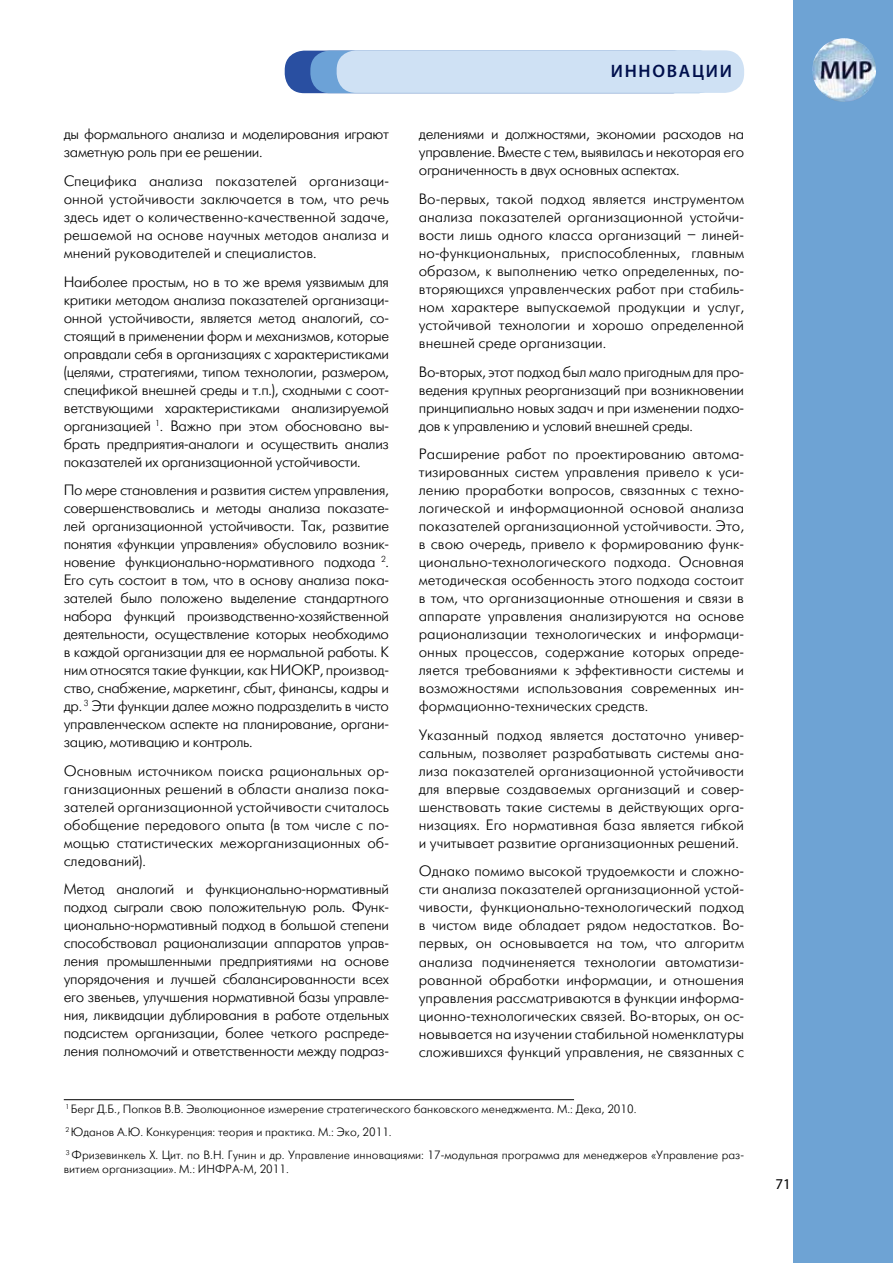
<style>
.page{position:relative;width:893px;height:1263px;background:#fff}
.page>*{position:absolute;margin:0;border:0;box-sizing:border-box;transform-origin:0 0}
.t1{font:600 18px "Myriad Pro";letter-spacing:.095em;color:#000f4c}
.t2{font:15px/18px "Futuris Light C";letter-spacing:-.02em;color:#000;text-align:justify}
.t3{font:15px "Myriad Pro";color:#000}
.t4{font:12px/23px "Futuris Light C";color:#000}
</style>
<div class="page">
<div style="left:794px;top:0;width:99px;height:1263px;background:#6ea3d4"></div>
<img style="left:812px;top:38px;width:64px;height:64px;border-radius:32px">
<div style="left:285px;top:51px;width:407px;height:42px;background:#294fa1;border-radius:19px"></div>
<div style="left:310px;top:51px;width:408px;height:42px;background:#6ca2d7;border-radius:19px"></div>
<div style="left:337px;top:50px;width:407px;height:43px;background:#cfe1f4;border-radius:19px"></div>
<hr style="left:64px;top:1099px;width:510px;height:1px;background:#000">
<p class="t2" style="left:64px;top:125px;width:327px">ды формального анализа и моделирования играют заметную роль при ее решении.</p>
<p class="t2" style="left:64px;top:172px;width:327px">Специфика анализа показателей организаци&shy;онной устойчивости заключается в том, что речь здесь идет о количественно-качественной задаче, решаемой на основе научных методов анализа и мнений руководителей и специалистов.</p>
<p class="t2" style="left:64px;top:273px;width:327px">Наиболее простым, но в то же время уязвимым для критики методом анализа показателей организаци&shy;онной устойчивости, является метод аналогий, со&shy;стоящий в применении форм и механизмов, которые оправдали себя в организациях с характеристиками (целями, стратегиями, типом технологии, размером, спецификой внешней среды и т.п.), сходными с соот&shy;ветствующими характеристиками анализируемой организацией <sup>1</sup>. Важно при этом обосновано вы&shy;брать предприятия-аналоги и осуществить анализ показателей их организационной устойчивости.</p>
<p class="t2" style="left:64px;top:481px;width:327px">По мере становления и развития систем управления, совершенствовались и методы анализа показате&shy;лей организационной устойчивости. Так, развитие понятия «функции управления» обусловило возник&shy;новение функционально-нормативного подхода <sup>2</sup>.<br>Его суть состоит в том, что в основу анализа пока&shy;зателей было положено выделение стандартного набора функций производственно-хозяйственной деятельности, осуществление которых необходимо в каждой организации для ее нормальной работы. К ним относятся такие функции, как НИОКР, производ&shy;ство, снабжение, маркетинг, сбыт, финансы, кадры и др. <sup>3</sup> Эти функции далее можно подразделить в чисто управленческом аспекте на планирование, органи&shy;зацию, мотивацию и контроль.</p>
<p class="t2" style="left:64px;top:762px;width:327px">Основным источником поиска рациональных ор&shy;ганизационных решений в области анализа пока&shy;зателей организационной устойчивости считалось обобщение передового опыта (в том числе с по&shy;мощью статистических межорганизационных об&shy;следований).</p>
<p class="t2" style="left:64px;top:881px;width:327px">Метод аналогий и функционально-нормативный подход сыграли свою положительную роль. Функ&shy;ционально-нормативный подход в большой степени способствовал рационализации аппаратов управ&shy;ления промышленными предприятиями на основе упорядочения и лучшей сбалансированности всех его звеньев, улучшения нормативной базы управле&shy;ния, ликвидации дублирования в работе отдельных подсистем организации, более четкого распреде&shy;ления полномочий и ответственности между подраз-</p>
<p class="t1" style="left:611px;top:59px;width:122px">инновации</p>
<p class="t2" style="left:419px;top:125px;width:327px">делениями и должностями, экономии расходов на управление. Вместе с тем, выявилась и некоторая его ограниченность в двух основных аспектах.</p>
<p class="t2" style="left:419px;top:190px;width:327px">Во-первых, такой подход является инструментом анализа показателей организационной устойчи&shy;вости лишь одного класса организаций – линей&shy;но-функциональных, приспособленных, главным образом, к выполнению четко определенных, по&shy;вторяющихся управленческих работ при стабиль&shy;ном характере выпускаемой продукции и услуг, устойчивой технологии и хорошо определенной внешней среде организации.</p>
<p class="t2" style="left:419px;top:363px;width:327px">Во-вторых, этот подход был мало пригодным для про&shy;ведения крупных реорганизаций при возникновении принципиально новых задач и при изменении подхо&shy;дов к управлению и условий внешней среды.</p>
<p class="t2" style="left:419px;top:445px;width:327px">Расширение работ по проектированию автома&shy;тизированных систем управления привело к уси&shy;лению проработки вопросов, связанных с техно&shy;логической и информационной основой анализа показателей организационной устойчивости. Это, в свою очередь, привело к формированию функ&shy;ционально-технологического подхода. Основная методическая особенность этого подхода состоит в том, что организационные отношения и связи в аппарате управления анализируются на основе рационализации технологических и информаци&shy;онных процессов, содержание которых опреде&shy;ляется требованиями к эффективности системы и возможностями использования современных ин&shy;формационно-технических средств.</p>
<p class="t2" style="left:419px;top:726px;width:327px">Указанный подход является достаточно универ&shy;сальным, позволяет разрабатывать системы ана&shy;лиза показателей организационной устойчивости для впервые создаваемых организаций и совер&shy;шенствовать такие системы в действующих орга&shy;низациях. Его нормативная база является гибкой и учитывает развитие организационных решений.</p>
<p class="t2" style="left:419px;top:863px;width:327px">Однако помимо высокой трудоемкости и сложно&shy;сти анализа показателей организационной устой&shy;чивости, функционально-технологический подход в чистом виде обладает рядом недостатков. Во&shy;первых, он основывается на том, что алгоритм анализа подчиненяется технологии автоматизи&shy;рованной обработки информации, и отношения управления рассматриваются в функции информа&shy;ционно-технологических связей. Во-вторых, он ос&shy;новывается на изучении стабильной номенклатуры сложившихся функций управления, не связанных с</p>
<p class="t4" style="left:65px;top:1097px;width:680px"><sup>1</sup> Берг Д.Б., Попков В.В. Эволюционное измерение стратегического банковского менеджмента. М.: Дека, 2010.<br><sup>2</sup> Юданов А.Ю. Конкуренция: теория и практика. М.: Эко, 2011.<br><sup>3</sup> Фризевинкель Х. Цит. по В.Н. Гунин и др. Управление инновациями: 17-модульная программа для менеджеров «Управление раз-</p>
<p class="t4" style="left:64px;top:1158px;width:226px">витием организации». М.: ИНФРА-М, 2011.</p>
<p class="t3" style="left:775px;top:1175px;width:17px">71</p>
</div>
